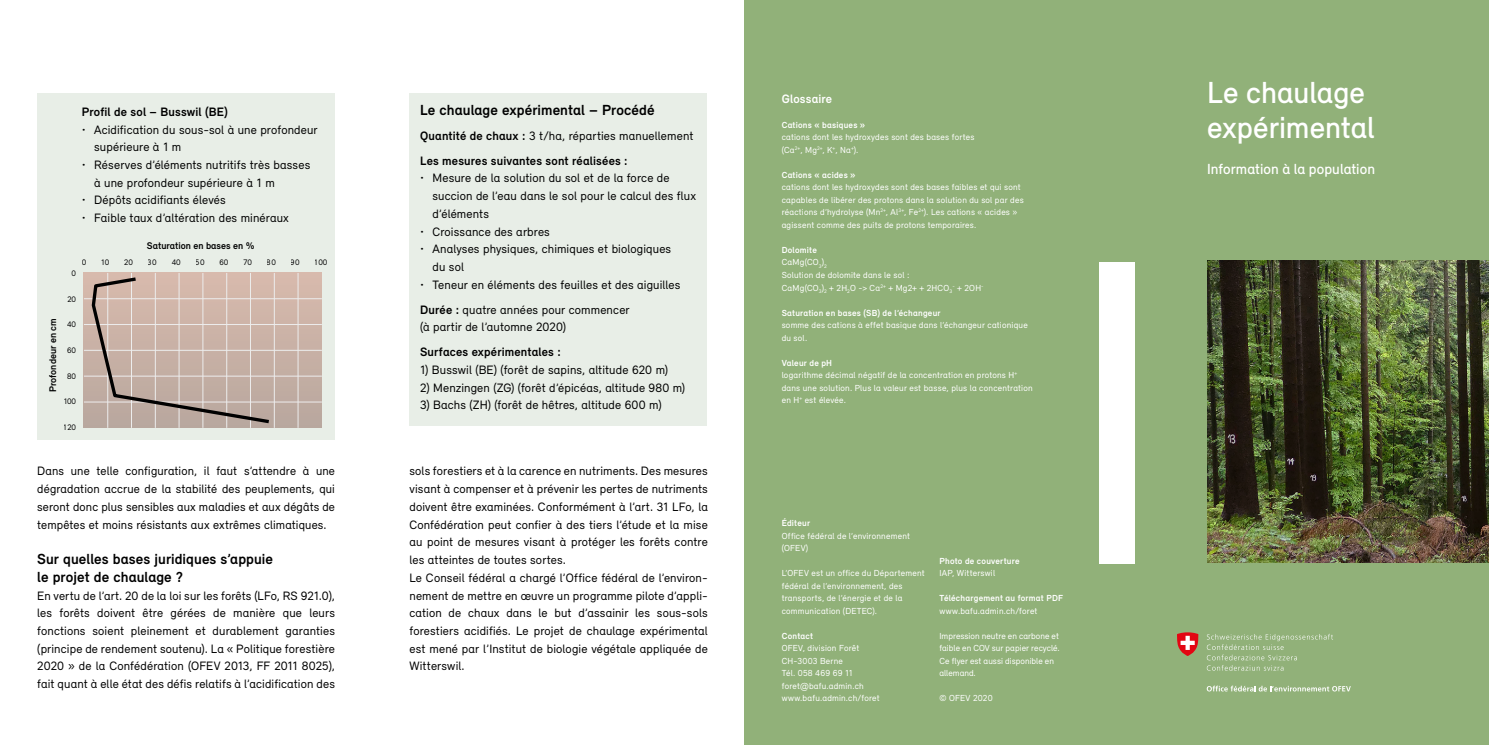
<style>
.page{position:relative;width:1489px;height:745px;background:#fff}
.page>*{position:absolute;margin:0;border:0;box-sizing:border-box;transform-origin:0 0}
.t1{font:500 31.25px/35.5px "Relevant";color:#fff}
.t2{font:700 15px/17.8px "Relevant";letter-spacing:.005em;color:#000}
.t3{font:500 15px "Relevant";letter-spacing:.005em;color:#fff}
.t4{font:12.5px/17.8px "Relevant";letter-spacing:.01em;color:#000}
.t5{font:700 12.5px/24.8px "Relevant";letter-spacing:.015em;color:#000}
.t6{font:700 12.5px "Relevant";letter-spacing:.015em;color:#fff}
.t7{font:700 9.88px "Relevant";color:#010202}
.t8{font:9px/12.5px "Relevant";letter-spacing:.025em;color:#fff}
.t9{font:700 9px "Relevant";letter-spacing:.025em;color:#fff}
.t10{font:9px/12.5px "Relevant";letter-spacing:.005em;color:#fff}
.t11{font:8.25px "Relevant";color:#020203}
.t12{font:8.25px "Relevant";color:#000}
.s1{font-weight:400}
.s2{font-weight:700}
</style>
<div class="page">
<div style="left:744px;top:0;width:744px;height:744px;background:#91b179"></div>
<img style="left:1207px;top:260px;width:281px;height:301px">
<div style="left:1098px;top:262px;width:36px;height:301px;background:#fff"></div>
<div style="left:409px;top:93px;width:298px;height:332px;background:#e8eee7"></div>
<div style="left:37px;top:93px;width:298px;height:346px;background:#e8eee7"></div>
<div style="left:84px;top:273px;width:238px;height:154px;background:linear-gradient(to bottom,#d8bbad,#b8a79e)"></div>
<hr style="left:84px;top:298px;width:238px;height:1px;background:#ededed">
<hr style="left:84px;top:324px;width:238px;height:1px;background:#ededed">
<hr style="left:84px;top:350px;width:238px;height:1px;background:#ededed">
<hr style="left:84px;top:375px;width:238px;height:1px;background:#ededed">
<hr style="left:84px;top:401px;width:238px;height:1px;background:#ededed">
<hr style="left:107px;top:273px;width:1px;height:154px;background:#ededed">
<hr style="left:131px;top:273px;width:1px;height:154px;background:#ededed">
<hr style="left:155px;top:273px;width:1px;height:154px;background:#ededed">
<hr style="left:179px;top:273px;width:1px;height:154px;background:#ededed">
<hr style="left:203px;top:273px;width:1px;height:154px;background:#ededed">
<hr style="left:226px;top:273px;width:1px;height:154px;background:#ededed">
<hr style="left:250px;top:273px;width:1px;height:154px;background:#ededed">
<hr style="left:274px;top:273px;width:1px;height:154px;background:#ededed">
<hr style="left:298px;top:273px;width:1px;height:154px;background:#ededed">
<svg style="left:90px;top:275px;width:181px;height:150px;background:#c3aea3"></svg>
<svg style="left:1206px;top:633px;width:126px;height:37px"></svg>
<svg style="left:1206px;top:685px;width:144px;height:6px"></svg>
<svg style="left:1177px;top:632px;width:21px;height:23px"></svg>
<p class="t5" style="left:82px;top:99px;width:148px">Profil de sol – Busswil (BE)</p>
<p class="t4" style="left:94px;top:120px;width:225px;text-indent:-12px">• Acidification du sous-sol à une profondeur supérieure à 1 m</p>
<p class="t4" style="left:94px;top:156px;width:217px;text-indent:-12px">• Réserves d’éléments nutritifs très basses à une profondeur supérieure à 1 m</p>
<p class="t4" style="left:82px;top:191px;width:145px">• Dépôts acidifiants élevés</p>
<p class="t4" style="left:82px;top:209px;width:208px">• Faible taux d’altération des minéraux</p>
<p class="t7" style="left:147px;top:239px;width:109px">Saturation en bases en %</p>
<p class="t11" style="left:82px;top:257px;width:6px">0</p>
<p class="t11" style="left:101px;top:257px;width:10px">10</p>
<p class="t11" style="left:124px;top:257px;width:10px">20</p>
<p class="t11" style="left:148px;top:257px;width:10px">30</p>
<p class="t11" style="left:172px;top:257px;width:11px">40</p>
<p class="t11" style="left:196px;top:257px;width:10px">50</p>
<p class="t11" style="left:219px;top:257px;width:10px">60</p>
<p class="t11" style="left:243px;top:257px;width:10px">70</p>
<p class="t11" style="left:267px;top:257px;width:10px">80</p>
<p class="t11" style="left:291px;top:257px;width:10px">90</p>
<p class="t12" style="left:315px;top:257px;width:14px">100</p>
<p class="t11" style="left:72px;top:268px;width:6px">0</p>
<p class="t11" style="left:67px;top:294px;width:10px">20</p>
<p class="t11" style="left:67px;top:319px;width:11px">40</p>
<p class="t11" style="left:67px;top:345px;width:10px">60</p>
<p class="t11" style="left:67px;top:371px;width:10px">80</p>
<p class="t11" style="left:63px;top:396px;width:14px">100</p>
<p class="t11" style="left:64px;top:422px;width:14px">120</p>
<p class="t7" style="left:47px;top:392px;width:75px;rotate:-90deg">Profondeur en cm</p>
<p class="t4" style="left:37px;top:462px;width:299px;text-align:justify">Dans une telle configuration, il faut s’attendre à une dégradation accrue de la stabilité des peuplements, qui seront donc plus sensibles aux maladies et aux dégâts de tempêtes et moins résistants aux extrêmes climatiques.</p>
<p class="t2" style="left:37px;top:549px;width:237px">Sur quelles bases juridiques s’appuie le projet de chaulage ?</p>
<p class="t4" style="left:37px;top:586px;width:299px;text-align:justify">En vertu de l’art. 20 de la loi sur les forêts (LFo, RS 921.0), les forêts doivent être gérées de manière que leurs fonctions soient pleinement et durablement garanties (principe de rendement soutenu). La « Politique forestière 2020 » de la Confédération (OFEV 2013, FF 2011 8025), fait quant à elle état des défis relatifs à l’acidification des</p>
<p class="t2" style="left:420px;top:101px;width:236px">Le chaulage expérimental – Procédé</p>
<p class="t5" style="left:420px;top:123px;width:275px">Quantité de chaux : <span class="s1">3 t/ha, réparties manuellement<br></span>Les mesures suivantes sont réalisées :</p>
<p class="t4" style="left:432px;top:169px;width:265px;text-indent:-12px">• Mesure de la solution du sol et de la force de succion de l’eau dans le sol pour le calcul des flux d’éléments</p>
<p class="t4" style="left:420px;top:222px;width:131px">• Croissance des arbres</p>
<p class="t4" style="left:432px;top:240px;width:240px;text-indent:-12px">• Analyses physiques, chimiques et biologiques du sol</p>
<p class="t4" style="left:420px;top:272px;width:262px;line-height:24.8px">• Teneur en éléments des feuilles et des aiguilles<br><span class="s2">Durée :</span> quatre années pour commencer</p>
<p class="t4" style="left:420px;top:318px;width:147px">(à partir de l’automne 2020)</p>
<p class="t5" style="left:420px;top:339px;width:142px">Surfaces expérimentales :</p>
<p class="t4" style="left:420px;top:360px;width:249px">1) Busswil (BE) (forêt de sapins, altitude 620 m)</p>
<p class="t4" style="left:420px;top:378px;width:266px">2) Menzingen (ZG) (forêt d’épicéas, altitude 980 m)</p>
<p class="t4" style="left:420px;top:396px;width:243px">3) Bachs (ZH) (forêt de hêtres, altitude 600 m)</p>
<p class="t4" style="left:409px;top:462px;width:300px">sols forestiers et à la carence en nutriments. Des mesures visant à compenser et à prévenir les pertes de nutriments doivent être examinées. Conformément à l’art. 31 LFo, la Confédération peut confier à des tiers l’étude et la mise au point de mesures visant à protéger les forêts contre les atteintes de toutes sortes.<br>Le Conseil fédéral a chargé l’Office fédéral de l’environ&shy;nement de mettre en œuvre un programme pilote d’appli&shy;cation de chaux dans le but d’assainir les sous-sols forestiers acidifiés. Le projet de chaulage expérimental est mené par l’Institut de biologie végétale appliquée de Witterswil.</p>
<p class="t6" style="left:781px;top:91px;width:52px">Glossaire</p>
<p class="t9" style="left:781px;top:119px;width:85px">Cations « basiques »</p>
<p class="t8" style="left:781px;top:131px;width:194px">cations dont les hydroxydes sont des bases fortes (Ca<sup>2+</sup>, Mg<sup>2+</sup>, K<sup>+</sup>, Na<sup>+</sup>).</p>
<p class="t9" style="left:781px;top:169px;width:75px">Cations « acides »</p>
<p class="t8" style="left:781px;top:181px;width:243px">cations dont les hydroxydes sont des bases faibles et qui sont capables de libérer des protons dans la solution du sol par des réactions d’hydrolyse (Mn<sup>2+</sup>, Al<sup>3+</sup>, Fe<sup>2+</sup>). Les cations « acides » agissent comme des puits de protons temporaires.</p>
<p class="t8" style="left:781px;top:243px;width:203px"><span class="s2">Dolomite<br></span>CaMg(CO<sub>3</sub>)<sub>2<br></sub>Solution de dolomite dans le sol :<br>CaMg(CO<sub>3</sub>)<sub>2</sub> + 2H<sub>2</sub>O -&gt; Ca<sup>2+</sup> + Mg2+ + 2HCO<sub>3</sub><sup>-</sup> + 2OH<sup>-</sup></p>
<p class="t9" style="left:781px;top:307px;width:160px">Saturation en bases (SB) de l’échangeur</p>
<p class="t8" style="left:781px;top:318px;width:247px">somme des cations à effet basique dans l’échangeur cationique du sol.</p>
<p class="t8" style="left:781px;top:356px;width:252px"><span class="s2">Valeur de pH<br></span>logarithme décimal négatif de la concentration en protons H<sup>+ </sup>dans une solution. Plus la valeur est basse, plus la concentration en H<sup>+</sup> est élevée.</p>
<p class="t9" style="left:781px;top:517px;width:30px">Éditeur</p>
<p class="t8" style="left:781px;top:529px;width:130px">Office fédéral de l’environnement (OFEV)</p>
<p class="t8" style="left:781px;top:566px;width:144px">L’OFEV est un office du Département fédéral de l’environnement, des transports, de l’énergie et de la communication (DETEC).</p>
<p class="t9" style="left:781px;top:630px;width:33px">Contact</p>
<p class="t8" style="left:781px;top:641px;width:100px">OFEV, division Forêt<br>CH-3003 Berne<br>Tél. 058 469 69 11 foret@bafu.admin.ch www.bafu.admin.ch/foret</p>
<p class="t9" style="left:939px;top:555px;width:82px">Photo de couverture</p>
<p class="t8" style="left:939px;top:566px;width:57px">IAP, Witterswil</p>
<p class="t9" style="left:939px;top:592px;width:125px">Téléchargement au format PDF</p>
<p class="t8" style="left:939px;top:603px;width:100px">www.bafu.admin.ch/foret</p>
<p class="t10" style="left:939px;top:628px;width:122px">Impression neutre en carbone et faible en COV sur papier recyclé.<br>Ce flyer est aussi disponible en allemand.</p>
<p class="t8" style="left:939px;top:691px;width:55px">© OFEV 2020</p>
<h1 class="t1" style="left:1207px;top:74px;width:169px">Le chaulage expérimental</h1>
<p class="t3" style="left:1207px;top:160px;width:169px">Information à la population</p>
</div>
